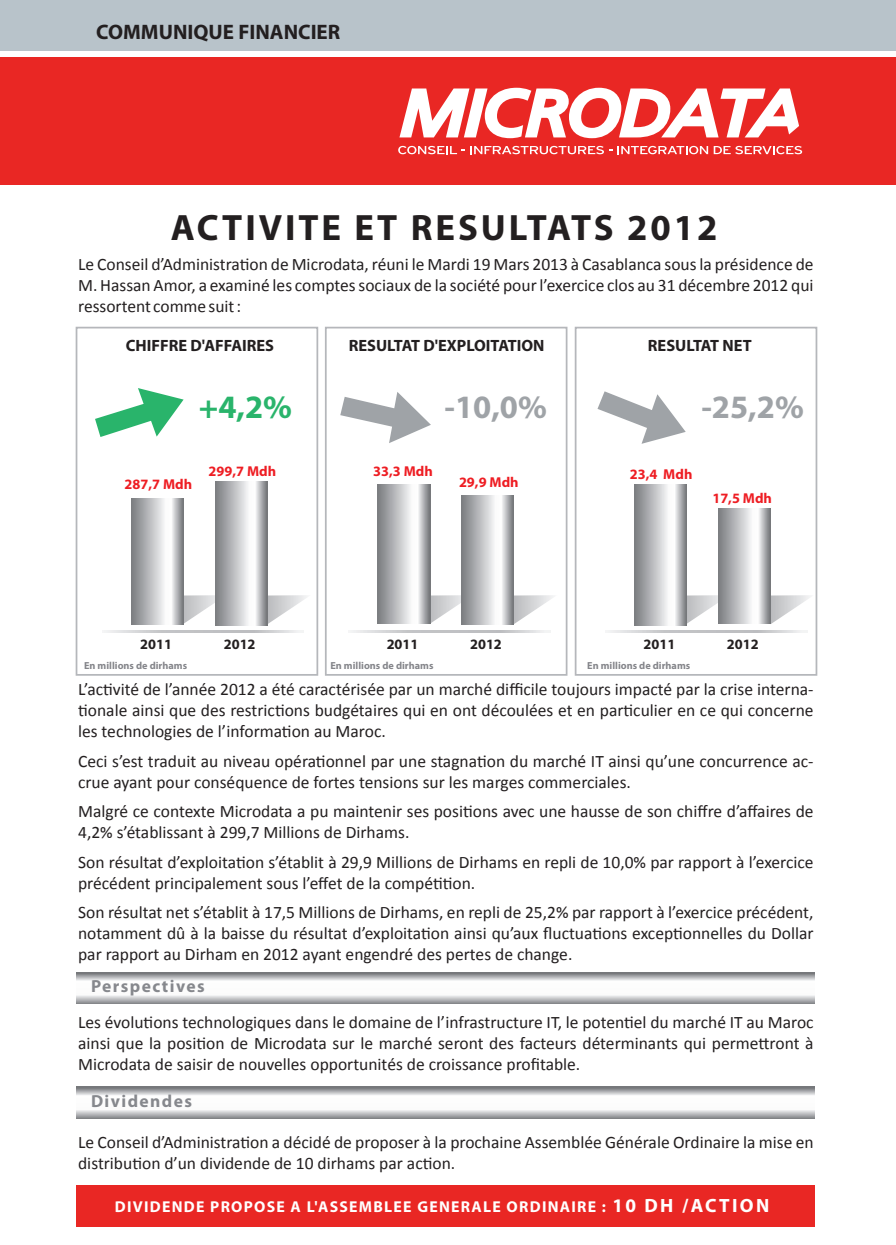
<style>
.page{position:relative;width:896px;height:1245px;background:#fff}
.page>*{position:absolute;margin:0;border:0;box-sizing:border-box;transform-origin:0 0}
.t1{font:700 36.75px "Myriad Pro";letter-spacing:.08em;color:#231f20}
.t2{font:700 32.73px "Myriad Pro";color:#9fa3a7}
.t3{font:700 32.73px "Myriad Pro";color:#29b46b}
.t4{font:700 21px "Myriad Pro";color:#231f20}
.t5{font:17.5px/21px "Calibri";color:#231f20;text-align:justify}
.t6{font:700 17.5px "Myriad Pro";letter-spacing:.08em;color:#86888d}
.t7{font:700 16.45px "Myriad Pro";color:#231f20}
.t8{font:700 15.75px "Myriad Pro";letter-spacing:.08em;color:#fff}
.t9{font:700 14.35px "Myriad Pro";color:#ee1d23}
.t10{font:700 14.35px "Myriad Pro";color:#231f20}
.t11{font:700 10.15px "Myriad Pro";color:#84858a}
.s1{font-size:19.25px}
</style>
<div class="page">
<div style="left:0;top:58px;width:896px;height:127px;background:#e92724"></div>
<svg style="left:398px;top:146px;width:310px;height:8px"></svg>
<svg style="left:714px;top:146px;width:88px;height:8px"></svg>
<svg style="left:399px;top:88px;width:400px;height:50px"></svg>
<div style="left:0;top:0;width:896px;height:51px;background:#b8c3ca"></div>
<svg style="left:95px;top:388px;width:89px;height:49px"></svg>
<svg style="left:184px;top:595px;width:31px;height:29px"></svg>
<svg style="left:132px;top:498px;width:52px;height:126px"></svg>
<svg style="left:267px;top:595px;width:40px;height:29px"></svg>
<svg style="left:215px;top:481px;width:52px;height:144px"></svg>
<svg style="left:104px;top:631px;width:200px;height:1px"></svg>
<div style="left:76px;top:327px;width:242px;height:348px;border:2px solid #b5b7bb"></div>
<svg style="left:340px;top:392px;width:91px;height:51px"></svg>
<svg style="left:429px;top:595px;width:33px;height:29px"></svg>
<svg style="left:378px;top:484px;width:52px;height:139px"></svg>
<svg style="left:514px;top:595px;width:40px;height:29px"></svg>
<svg style="left:462px;top:495px;width:52px;height:129px"></svg>
<svg style="left:350px;top:631px;width:200px;height:1px"></svg>
<div style="left:325px;top:327px;width:242px;height:348px;border:2px solid #b5b7bb"></div>
<svg style="left:597px;top:391px;width:89px;height:53px"></svg>
<svg style="left:687px;top:595px;width:42px;height:29px"></svg>
<svg style="left:635px;top:484px;width:52px;height:141px"></svg>
<svg style="left:770px;top:595px;width:41px;height:29px"></svg>
<svg style="left:718px;top:508px;width:53px;height:115px"></svg>
<svg style="left:607px;top:631px;width:200px;height:1px"></svg>
<div style="left:575px;top:327px;width:242px;height:348px;border:2px solid #b5b7bb"></div>
<div style="left:76px;top:1185px;width:738px;height:41px;background:#e92724"></div>
<svg style="left:76px;top:972px;width:738px;height:31px"></svg>
<svg style="left:76px;top:1086px;width:738px;height:32px"></svg>
<p class="t4" style="left:96px;top:18px;width:246px">COMMUNIQUE FINANCIER</p>
<p class="t1" style="left:171px;top:204px;width:548px">ACTIVITE ET RESULTATS 2012</p>
<p class="t5" style="left:78px;top:254px;width:737px">Le Conseil d’Administration de Microdata, réuni le Mardi 19 Mars 2013 à Casablanca sous la présidence de M. Hassan Amor, a examiné les comptes sociaux de la société pour l’exercice clos au 31 décembre 2012 qui ressortent comme suit :</p>
<p class="t7" style="left:126px;top:335px;width:150px">CHIFFRE D'AFFAIRES</p>
<p class="t7" style="left:349px;top:335px;width:197px">RESULTAT D'EXPLOITATION</p>
<p class="t7" style="left:648px;top:335px;width:105px">RESULTAT NET</p>
<p class="t3" style="left:199px;top:386px;width:95px">+4,2%</p>
<p class="t2" style="left:444px;top:386px;width:104px">-10,0%</p>
<p class="t2" style="left:701px;top:386px;width:104px">-25,2%</p>
<p class="t9" style="left:125px;top:475px;width:69px">287,7 Mdh</p>
<p class="t9" style="left:209px;top:461px;width:69px">299,7 Mdh</p>
<p class="t9" style="left:373px;top:462px;width:61px">33,3 Mdh</p>
<p class="t9" style="left:459px;top:472px;width:61px">29,9 Mdh</p>
<p class="t9" style="left:630px;top:464px;width:64px">23,4 Mdh</p>
<p class="t9" style="left:712px;top:489px;width:61px">17,5 Mdh</p>
<p class="t10" style="left:140px;top:635px;width:33px">2011</p>
<p class="t10" style="left:224px;top:635px;width:33px">2012</p>
<p class="t11" style="left:84px;top:659px;width:104px">En millions de dirhams</p>
<p class="t10" style="left:387px;top:635px;width:33px">2011</p>
<p class="t10" style="left:470px;top:635px;width:33px">2012</p>
<p class="t11" style="left:330px;top:659px;width:104px">En millions de dirhams</p>
<p class="t10" style="left:643px;top:635px;width:33px">2011</p>
<p class="t10" style="left:727px;top:635px;width:33px">2012</p>
<p class="t11" style="left:587px;top:659px;width:104px">En millions de dirhams</p>
<p class="t5" style="left:78px;top:679px;width:737px">L’activité de l’année 2012 a été caractérisée par un marché difficile toujours impacté par la crise interna&shy;tionale ainsi que des restrictions budgétaires qui en ont découlées et en particulier en ce qui concerne les technologies de l’information au Maroc.</p>
<p class="t5" style="left:78px;top:750px;width:737px">Ceci s’est traduit au niveau opérationnel par une stagnation du marché IT ainsi qu’une concurrence ac&shy;crue ayant pour conséquence de fortes tensions sur les marges commerciales.</p>
<p class="t5" style="left:78px;top:800px;width:737px">Malgré ce contexte Microdata a pu maintenir ses positions avec une hausse de son chiffre d’affaires de<br>4,2% s’établissant à 299,7 Millions de Dirhams.</p>
<p class="t5" style="left:78px;top:851px;width:737px">Son résultat d’exploitation s’établit à 29,9 Millions de Dirhams en repli de 10,0% par rapport à l’exercice précédent principalement sous l’effet de la compétition.</p>
<p class="t5" style="left:78px;top:901px;width:737px">Son résultat net s’établit à 17,5 Millions de Dirhams, en repli de 25,2% par rapport à l’exercice précédent, notamment dû à la baisse du résultat d’exploitation ainsi qu’aux fluctuations exceptionnelles du Dollar par rapport au Dirham en 2012 ayant engendré des pertes de change.</p>
<p class="t6" style="left:91px;top:974px;width:115px">Perspectives</p>
<p class="t5" style="left:78px;top:1012px;width:737px">Les évolutions technologiques dans le domaine de l’infrastructure IT, le potentiel du marché IT au Maroc ainsi que la position de Microdata sur le marché seront des facteurs déterminants qui permettront à Microdata de saisir de nouvelles opportunités de croissance profitable.</p>
<p class="t6" style="left:91px;top:1089px;width:102px">Dividendes</p>
<p class="t5" style="left:78px;top:1131px;width:737px">Le Conseil d’Administration a décidé de proposer à la prochaine Assemblée Générale Ordinaire la mise en distribution d’un dividende de 10 dirhams par action.</p>
<p class="t8" style="left:115px;top:1196px;width:656px">DIVIDENDE PROPOSE A L'ASSEMBLEE GENERALE ORDINAIRE : <span class="s1">10 DH /ACTION</span></p>
</div>
